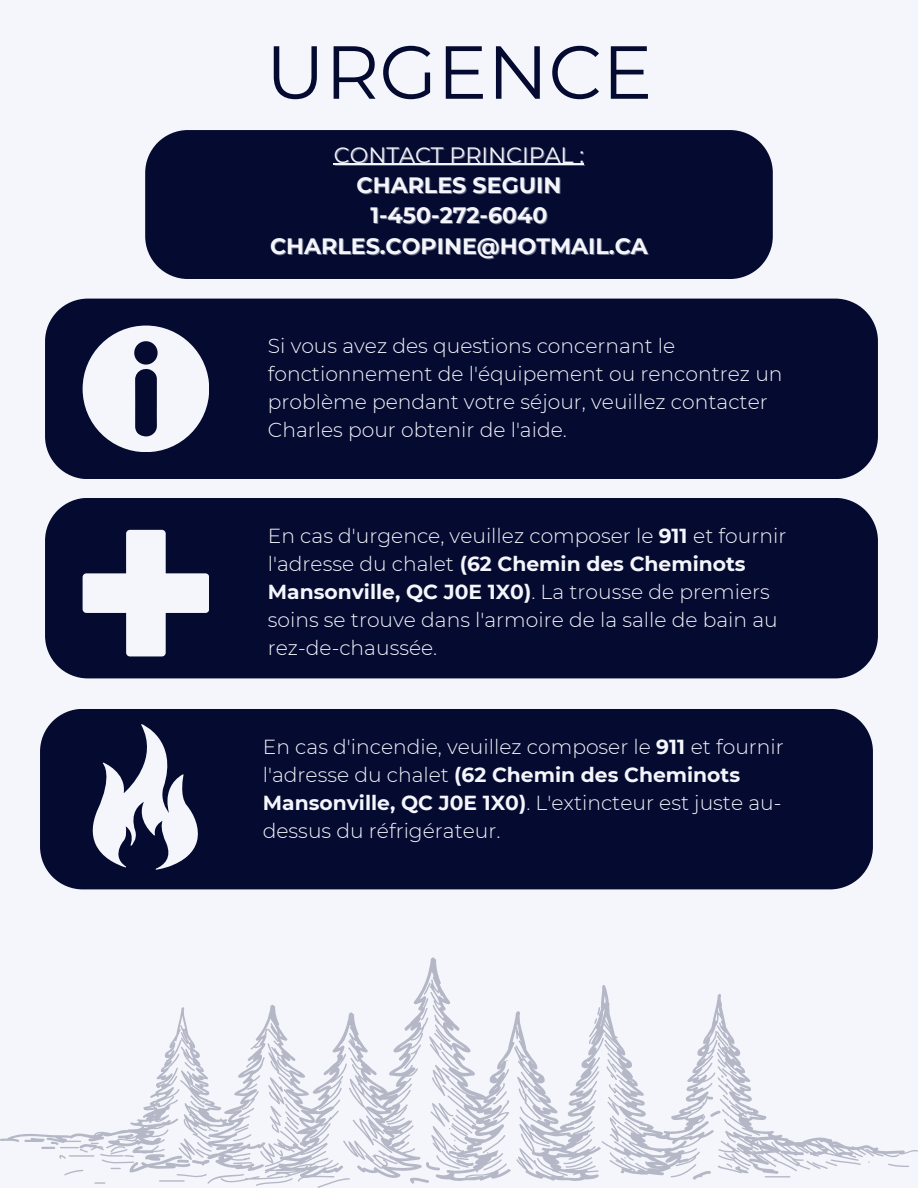
<style>
.page{position:relative;width:918px;height:1188px;background:#fff}
.page>*{position:absolute;margin:0;border:0;box-sizing:border-box;transform-origin:0 0}
.t1{font:75px "Montserrat";color:#050a30}
.t2{font:26.7px "Open Sans";color:#f4f6fc}
.t3{font:700 22.2px "Montserrat";color:#f4f6fc}
.t4{font:22.2px "Montserrat";color:#f4f6fc}
.t5{font:300 20.25px/28px "Montserrat";color:#f4f6fc}
.s1{font-weight:700}
</style>
<div class="page">
<img style="left:0;top:0;width:918px;height:1188px">
<hr style="left:334px;top:164px;width:250px;height:1px;background:#f4f6fc">
<div style="left:45px;top:299px;width:833px;height:180px;background:#050a30"></div>
<svg style="left:83px;top:326px;width:126px;height:126px"></svg>
<div style="left:45px;top:498px;width:833px;height:180px;background:#050a30"></div>
<svg style="left:83px;top:530px;width:126px;height:126px"></svg>
<div style="left:40px;top:709px;width:833px;height:180px;background:#050a30"></div>
<svg style="left:91px;top:724px;width:109px;height:146px"></svg>
<svg style="left:410px;top:1182px;width:20px;height:3px"></svg>
<svg style="left:0;top:957px;width:918px;height:225px;fill:#f4f6fc"></svg>
<svg style="left:806px;top:1159px;width:55px;height:10px"></svg>
<svg style="left:888px;top:1163px;width:22px;height:4px"></svg>
<svg style="left:764px;top:1176px;width:27px;height:1px"></svg>
<svg style="left:318px;top:1178px;width:32px;height:10px"></svg>
<svg style="left:718px;top:1152px;width:33px;height:22px"></svg>
<svg style="left:709px;top:1109px;width:43px;height:28px"></svg>
<svg style="left:705px;top:1085px;width:24px;height:16px"></svg>
<svg style="left:697px;top:1052px;width:40px;height:26px"></svg>
<svg style="left:607px;top:1101px;width:12px;height:15px"></svg>
<svg style="left:606px;top:1059px;width:11px;height:22px"></svg>
<svg style="left:424px;top:1103px;width:52px;height:67px"></svg>
<svg style="left:24px;top:1077px;width:276px;height:109px"></svg>
<p class="t1" style="left:266px;top:26px;width:388px">URGENCE</p>
<h1 class="t4" style="left:334px;top:141px;width:252px">CONTACT PRINCIPAL :</h1>
<h3 class="t3" style="left:357px;top:171px;width:206px">CHARLES SEGUIN</h3>
<p class="t3" style="left:370px;top:202px;width:179px">1-450-272-6040</p>
<p class="t3" style="left:270px;top:232px;width:379px">CHARLES.COPINE@HOTMAIL.CA</p>
<h2 class="t5" style="left:268px;top:331px;width:516px">Si vous avez des questions concernant le fonctionnement de l'équipement ou rencontrez un problème pendant votre séjour, veuillez contacter Charles pour obtenir de l'aide.</h2>
<p class="t5" style="left:268px;top:522px;width:520px">En cas d'urgence, veuillez composer le <span class="s1">911</span> et fournir l'adresse du chalet <span class="s1">(62 Chemin des Cheminots Mansonville, QC J0E 1X0)</span>. La trousse de premiers soins se trouve dans l'armoire de la salle de bain au rez-de-chaussée.</p>
<h2 class="t2" style="left:306px;top:634px;width:152px">URGENCES :</h2>
<p class="t5" style="left:263px;top:733px;width:523px">En cas d'incendie, veuillez composer le <span class="s1">911</span> et fournir l'adresse du chalet <span class="s1">(62 Chemin des Cheminots Mansonville, QC J0E 1X0)</span>. L'extincteur est juste au&shy;dessus du réfrigérateur.</p>
</div>
